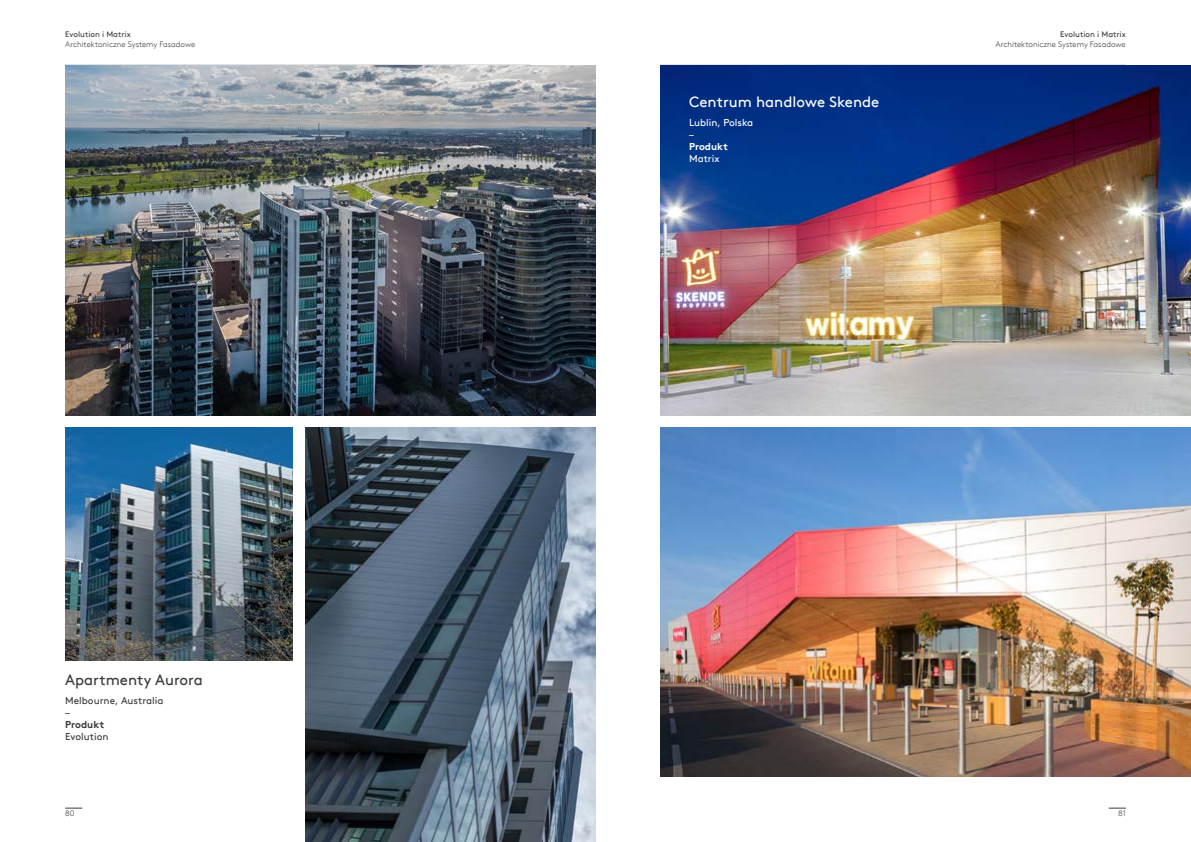
<style>
.page{position:relative;width:1191px;height:842px;background:#fff}
.page>*{position:absolute;margin:0;border:0;box-sizing:border-box;transform-origin:0 0}
.t1{font:15px "Kingspan Brown TT";color:#fff}
.t2{font:15px "Kingspan Brown TT";color:#3c3c3b}
.t3{font:10px/12px "Kingspan Brown TT";color:#3c3c3b}
.t4{font:10px/12px "Kingspan Brown TT";color:#fff}
.t5{font:700 10px "Kingspan Brown TT";color:#3c3c3b}
.t6{font:700 10px "Kingspan Brown TT";color:#fff}
.t7{font:300 8px "Kingspan Brown TT";color:#3c3c3b}
.t8{font:8px "Kingspan Brown TT";color:#3c3c3b}
</style>
<div class="page">
<svg style="left:65px;top:808px;width:17px;height:1px"></svg>
<svg style="left:1108px;top:808px;width:17px;height:1px"></svg>
<img style="left:65px;top:65px;width:530px;height:351px">
<img style="left:65px;top:427px;width:227px;height:233px">
<img style="left:305px;top:427px;width:290px;height:415px">
<img style="left:660px;top:65px;width:531px;height:351px">
<img style="left:660px;top:427px;width:531px;height:350px">
<p class="t8" style="left:65px;top:28px;width:67px">Evolution i Matrix</p>
<p class="t7" style="left:65px;top:39px;width:132px">Architektoniczne Systemy Fasadowe</p>
<h1 class="t2" style="left:65px;top:668px;width:139px">Apartmenty Aurora</h1>
<p class="t3" style="left:65px;top:693px;width:100px">Melbourne, Australia –</p>
<p class="t5" style="left:65px;top:716px;width:41px">Produkt</p>
<p class="t3" style="left:65px;top:729px;width:45px">Evolution</p>
<h1 class="t1" style="left:689px;top:91px;width:192px">Centrum handlowe Skende</h1>
<p class="t4" style="left:689px;top:116px;width:66px">Lublin, Polska –</p>
<p class="t6" style="left:689px;top:139px;width:41px">Produkt</p>
<p class="t4" style="left:689px;top:152px;width:32px">Matrix</p>
<p class="t8" style="left:1060px;top:28px;width:67px">Evolution i Matrix</p>
<p class="t7" style="left:995px;top:39px;width:132px">Architektoniczne Systemy Fasadowe</p>
<p class="t7" style="left:65px;top:807px;width:11px">80</p>
<p class="t7" style="left:1118px;top:807px;width:9px">81</p>
</div>
